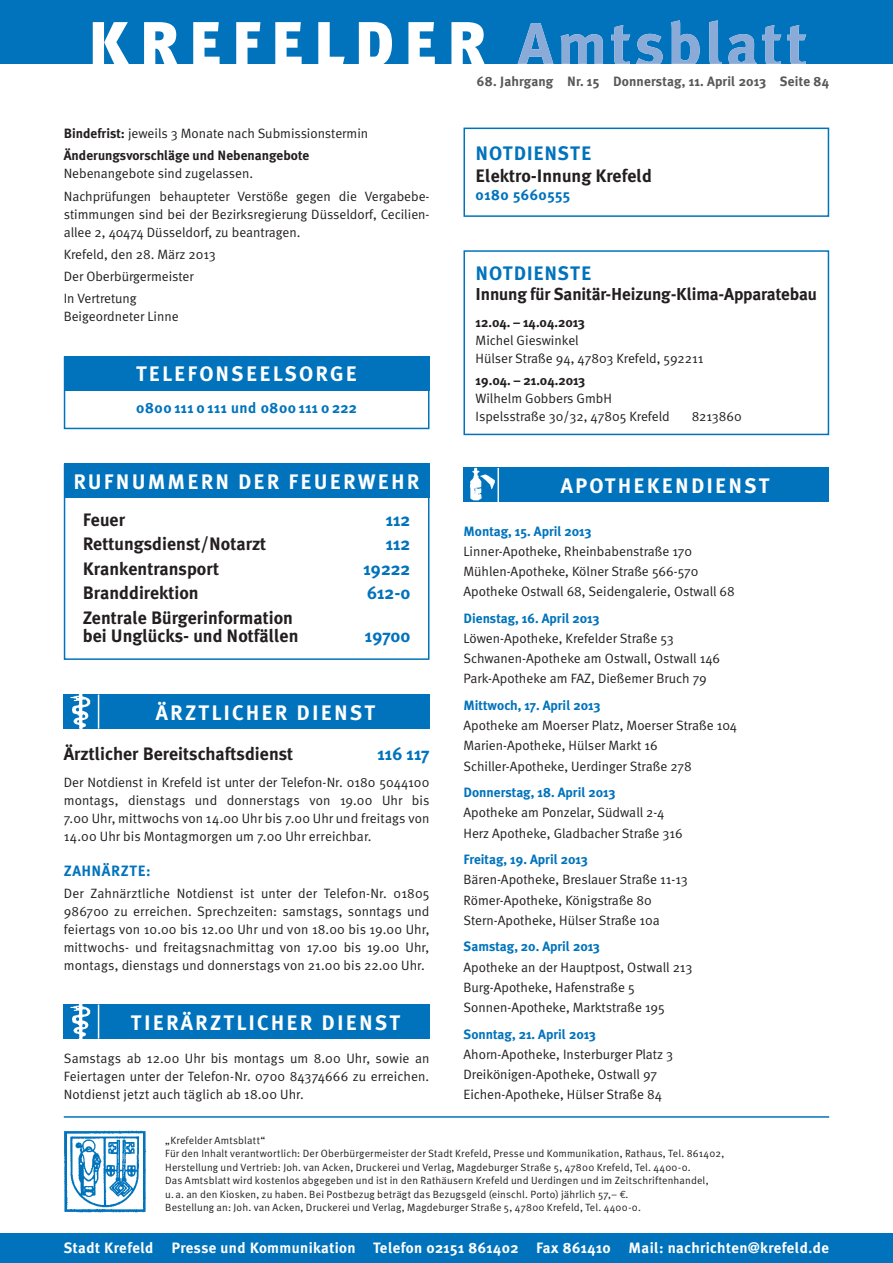
<style>
.page{position:relative;width:893px;height:1263px;background:#fff}
.page>*{position:absolute;margin:0;border:0;box-sizing:border-box;transform-origin:0 0}
.t1{font:700 21px "Meta Plus";letter-spacing:.1em;color:#fff}
.t2{font:700 19.5px "Meta Plus";letter-spacing:.04em;color:#0073bc}
.t3{font:700 18px/18px "Meta Plus";color:#231f20}
.t4{font:700 18px "Meta Plus";color:#0073bc}
.t5{font:700 17.25px "Meta Plus";letter-spacing:-.01em;color:#231f20}
.t6{font:700 15px "Meta Plus";letter-spacing:.025em;color:#fff}
.t7{font:700 15px "Meta Plus";letter-spacing:.03em;color:#0073bc}
.t8{font:13.5px/20.2px "Meta Normal";color:#231f20}
.t9{font:700 13.5px "Meta Plus";color:#0073bc}
.t10{font:700 13.5px "Meta Plus";color:#231f20}
.t11{font:700 13.5px "Meta Plus";letter-spacing:.01em;color:#57585a}
.t12{font:10.5px/13.5px "Meta Normal";letter-spacing:.015em;color:#231f20}
.s1{font-family:"Meta Plus";font-weight:700}
.s2{font-family:"Euro Mono"}
</style>
<div class="page">
<div style="left:0;top:0;width:893px;height:64px;background:#0073bc"></div>
<svg style="left:93px;top:22px;width:392px;height:42px"></svg>
<svg style="left:517px;top:20px;width:289px;height:44px"></svg>
<div style="left:0;top:1233px;width:893px;height:30px;background:#0073bc"></div>
<hr style="left:64px;top:1116px;width:765px;height:2px;background:#0073bc">
<img style="left:64px;top:1131px;width:82px;height:82px">
<svg style="left:63px;top:127px;width:767px;height:533px"></svg>
<div style="left:64px;top:464px;width:365px;height:34px;background:#0073bc"></div>
<div style="left:64px;top:695px;width:365px;height:34px;background:#0073bc"></div>
<hr style="left:98px;top:695px;width:1px;height:34px;background:#fff">
<img style="left:70px;top:695px;width:21px;height:34px">
<div style="left:64px;top:1004px;width:365px;height:34px;background:#0073bc"></div>
<hr style="left:98px;top:1004px;width:1px;height:34px;background:#fff">
<img style="left:70px;top:1004px;width:21px;height:34px">
<div style="left:64px;top:356px;width:365px;height:73px;border:2px solid #0073bc"></div>
<div style="left:64px;top:356px;width:365px;height:34px;background:#0073bc"></div>
<p class="t8" style="left:64px;top:123px;width:306px"><span class="s1">Bindefrist:</span> jeweils 3 Monate nach Submissionstermin</p>
<p class="t10" style="left:64px;top:150px;width:247px">Änderungsvorschläge und Nebenangebote</p>
<p class="t8" style="left:64px;top:162px;width:367px;line-height:22.2px">Nebenangebote sind zugelassen.<br>Nachprüfungen behaupteter Verstöße gegen die Vergabebe-</p>
<p class="t8" style="left:64px;top:205px;width:367px;line-height:18px">stimmungen sind bei der Bezirksregierung Düsseldorf, Cecilien&shy;allee 2, 40474 Düsseldorf, zu beantragen.</p>
<p class="t8" style="left:64px;top:243px;width:154px;line-height:22.2px">Krefeld, den 28. März 2013<br>Der Oberbürgermeister<br>In Vertretung</p>
<p class="t8" style="left:64px;top:306px;width:116px">Beigeordneter Linne</p>
<h1 class="t1" style="left:136px;top:366px;width:223px">TELEFONSEELSORGE</h1>
<p class="t7" style="left:136px;top:402px;width:222px">0800 111 0 111 und 0800 111 0 222</p>
<h1 class="t1" style="left:73px;top:473px;width:348px">RUFNUMMERN DER FEUERWEHR</h1>
<h3 class="t3" style="left:83px;top:512px;width:44px">Feuer</h3>
<h3 class="t4" style="left:386px;top:513px;width:26px">112</h3>
<h3 class="t3" style="left:83px;top:536px;width:185px">Rettungsdienst/Notarzt</h3>
<h3 class="t4" style="left:386px;top:537px;width:26px">112</h3>
<h3 class="t3" style="left:83px;top:561px;width:138px">Krankentransport</h3>
<h3 class="t4" style="left:363px;top:562px;width:48px">19222</h3>
<h3 class="t3" style="left:83px;top:585px;width:117px">Branddirektion</h3>
<h3 class="t4" style="left:367px;top:586px;width:45px">612-0</h3>
<h3 class="t3" style="left:83px;top:609px;width:217px">Zentrale Bürgerinformation bei Unglücks- und Notfällen</h3>
<h3 class="t4" style="left:365px;top:628px;width:47px">19700</h3>
<h1 class="t1" style="left:156px;top:704px;width:221px">ÄRZTLICHER DIENST</h1>
<h3 class="t3" style="left:64px;top:746px;width:231px">Ärztlicher Bereitschaftsdienst</h3>
<h3 class="t4" style="left:377px;top:747px;width:54px">116 117</h3>
<p class="t8" style="left:64px;top:773px;width:367px;line-height:18px;text-align:justify">Der Notdienst in Krefeld ist unter der Telefon-Nr. 0180 5044100 montags, dienstags und donnerstags von 19.00 Uhr bis 7.00 Uhr, mittwochs von 14.00 Uhr bis 7.00 Uhr und freitags von 14.00 Uhr bis Montagmorgen um 7.00 Uhr erreichbar.</p>
<p class="t7" style="left:64px;top:864px;width:88px">ZAHNÄRZTE:</p>
<p class="t8" style="left:64px;top:884px;width:367px;line-height:18px;text-align:justify">Der Zahnärztliche Notdienst ist unter der Telefon-Nr. 01805<br>986700 zu erreichen. Sprechzeiten: samstags, sonntags und feiertags von 10.00 bis 12.00 Uhr und von 18.00 bis 19.00 Uhr, mittwochs- und freitagsnachmittag von 17.00 bis 19.00 Uhr, montags, dienstags und donnerstags von 21.00 bis 22.00 Uhr.</p>
<h1 class="t1" style="left:131px;top:1014px;width:271px">TIERÄRZTLICHER DIENST</h1>
<p class="t8" style="left:64px;top:1049px;width:367px;line-height:18px;text-align:justify">Samstags ab 12.00 Uhr bis montags um 8.00 Uhr, sowie an Feiertagen unter der Telefon-Nr. 0700 84374666 zu erreichen.<br>Notdienst jetzt auch täglich ab 18.00 Uhr.</p>
<p class="t11" style="left:477px;top:76px;width:354px">68. Jahrgang Nr. 15 Donnerstag, 11. April 2013 Seite 84</p>
<h2 class="t2" style="left:476px;top:146px;width:117px">NOTDIENSTE</h2>
<h3 class="t3" style="left:476px;top:168px;width:178px">Elektro-Innung Krefeld</h3>
<p class="t7" style="left:476px;top:189px;width:96px">0180 5660555</p>
<h2 class="t2" style="left:476px;top:265px;width:117px">NOTDIENSTE</h2>
<p class="t5" style="left:476px;top:288px;width:343px">Innung für Sanitär-Heizung-Klima-Apparatebau</p>
<p class="t10" style="left:476px;top:317px;width:111px">12.04. – 14.04.2013</p>
<p class="t8" style="left:476px;top:331px;width:229px;line-height:18px">Michel Gieswinkel<br>Hülser Straße 94, 47803 Krefeld, 592211</p>
<p class="t10" style="left:476px;top:375px;width:111px">19.04. – 21.04.2013</p>
<p class="t8" style="left:476px;top:389px;width:196px;line-height:18px">Wilhelm Gobbers GmbH<br>Ispelsstraße 30/32, 47805 Krefeld</p>
<p class="t8" style="left:692px;top:406px;width:52px">8213860</p>
<h1 class="t1" style="left:561px;top:478px;width:210px">APOTHEKENDIENST</h1>
<p class="t9" style="left:463px;top:526px;width:130px">Montag, 15. April 2013</p>
<p class="t8" style="left:463px;top:541px;width:273px">Linner-Apotheke, Rheinbabenstraße 170<br>Mühlen-Apotheke, Kölner Straße 566-570<br>Apotheke Ostwall 68, Seidengalerie, Ostwall 68</p>
<p class="t9" style="left:463px;top:613px;width:138px">Dienstag, 16. April 2013</p>
<p class="t8" style="left:463px;top:628px;width:258px">Löwen-Apotheke, Krefelder Straße 53<br>Schwanen-Apotheke am Ostwall, Ostwall 146<br>Park-Apotheke am FAZ, Dießemer Bruch 79</p>
<p class="t9" style="left:463px;top:700px;width:139px">Mittwoch, 17. April 2013</p>
<p class="t8" style="left:463px;top:715px;width:275px">Apotheke am Moerser Platz, Moerser Straße 104<br>Marien-Apotheke, Hülser Markt 16<br>Schiller-Apotheke, Uerdinger Straße 278</p>
<p class="t9" style="left:463px;top:787px;width:154px">Donnerstag, 18. April 2013</p>
<p class="t8" style="left:463px;top:802px;width:221px">Apotheke am Ponzelar, Südwall 2-4<br>Herz Apotheke, Gladbacher Straße 316</p>
<p class="t9" style="left:463px;top:854px;width:126px">Freitag, 19. April 2013</p>
<p class="t8" style="left:463px;top:869px;width:226px">Bären-Apotheke, Breslauer Straße 11-13<br>Römer-Apotheke, Königstraße 80<br>Stern-Apotheke, Hülser Straße 10a</p>
<p class="t9" style="left:463px;top:941px;width:138px">Samstag, 20. April 2013</p>
<p class="t8" style="left:463px;top:957px;width:230px">Apotheke an der Hauptpost, Ostwall 213<br>Burg-Apotheke, Hafenstraße 5<br>Sonnen-Apotheke, Marktstraße 195</p>
<p class="t9" style="left:463px;top:1029px;width:134px">Sonntag, 21. April 2013</p>
<p class="t8" style="left:463px;top:1044px;width:211px">Ahorn-Apotheke, Insterburger Platz 3<br>Dreikönigen-Apotheke, Ostwall 97<br>Eichen-Apotheke, Hülser Straße 84</p>
<p class="t12" style="left:165px;top:1133px;width:561px">„Krefelder Amtsblatt“<br>Für den Inhalt verantwortlich: Der Oberbürgermeister der Stadt Krefeld, Presse und Kommunikation, Rathaus, Tel. 861402, Herstellung und Vertrieb: Joh. van Acken, Druckerei und Verlag, Magdeburger Straße 5, 47800 Krefeld, Tel. 4400-0.<br>Das Amtsblatt wird kostenlos abgegeben und ist in den Rathäusern Krefeld und Uerdingen und im Zeitschriftenhandel,<br>u. a. an den Kiosken, zu haben. Bei Postbezug beträgt das Bezugsgeld (einschl. Porto) jährlich 57,– <span class="s2">€</span>.<br>Bestellung an: Joh. van Acken, Druckerei und Verlag, Magdeburger Straße 5, 47800 Krefeld, Tel. 4400-0.</p>
<p class="t6" style="left:64px;top:1242px;width:767px">Stadt Krefeld Presse und Kommunikation Telefon 02151 861402 Fax 861410 Mail: nachrichten@krefeld.de</p>
</div>
